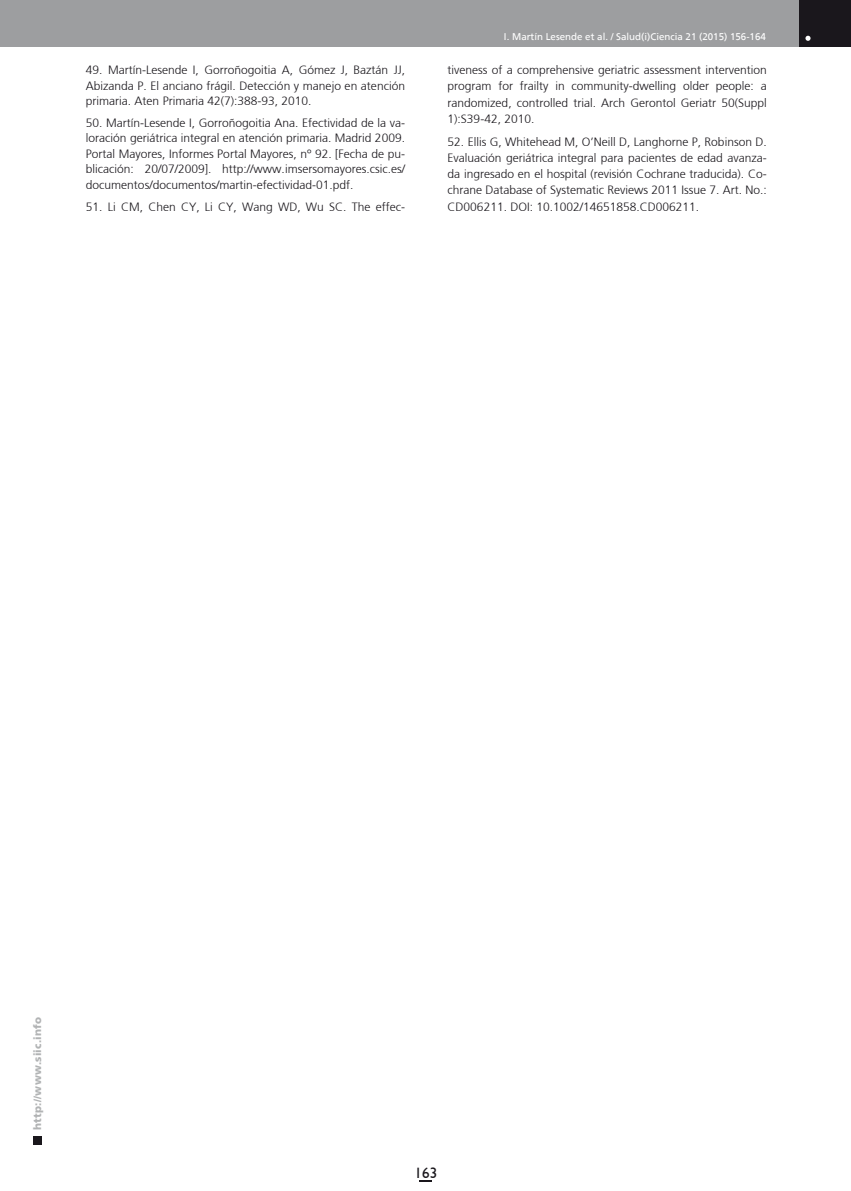
<style>
.page{position:relative;width:851px;height:1191px;background:#fff}
.page>*{position:absolute;margin:0;border:0;box-sizing:border-box;transform-origin:0 0}
.t1{font:15px "Humanist 521 BT";color:#1a171c}
.t2{font:300 12px/16.2px "Frutiger";color:#1a171c;text-align:justify}
.t3{font:900 10.5px "Frutiger";letter-spacing:.015em;color:#b1b3b4}
.t4{font:9.75px "Frutiger";color:#fff}
</style>
<div class="page">
<div style="left:33px;top:1135px;width:9px;height:9px;background:#1a171c"></div>
<div style="left:0;top:0;width:850px;height:47px;background:#9d9ea0"></div>
<div style="left:799px;top:0;width:51px;height:47px;background:#1a171c"></div>
<svg style="left:805px;top:36px;width:5px;height:5px"></svg>
<svg style="left:419px;top:1180px;width:13px;height:1px"></svg>
<p class="t2" style="left:86px;top:62px;width:320px;line-height:15.5px">49. Martín-Lesende I, Gorroñogoitia A, Gómez J, Baztán JJ, Abizanda P. El anciano frágil. Detección y manejo en atención primaria. Aten Primaria 42(7):388-93, 2010.</p>
<p class="t2" style="left:86px;top:115px;width:320px;line-height:15.5px">50. Martín-Lesende I, Gorroñogoitia Ana. Efectividad de la va&shy;loración geriátrica integral en atención primaria. Madrid 2009.<br>Portal Mayores, Informes Portal Mayores, nº 92. [Fecha de pu&shy;blicación: 20/07/2009]. http://www.imsersomayores.csic.es/ documentos/documentos/martin-efectividad-01.pdf.</p>
<p class="t2" style="left:86px;top:198px;width:320px">51. Li CM, Chen CY, Li CY, Wang WD, Wu SC. The effec-</p>
<p class="t4" style="left:504px;top:31px;width:263px">I. Martín Lesende et al. / Salud(i)Ciencia 21 (2015) 156-164</p>
<p class="t2" style="left:447px;top:62px;width:320px">tiveness of a comprehensive geriatric assessment intervention program for frailty in community-dwelling older people: a randomized, controlled trial. Arch Gerontol Geriatr 50(Suppl 1):S39-42, 2010.</p>
<p class="t2" style="left:447px;top:133px;width:320px">52. Ellis G, Whitehead M, O’Neill D, Langhorne P, Robinson D.<br>Evaluación geriátrica integral para pacientes de edad avanza&shy;da ingresado en el hospital (revisión Cochrane traducida). Co&shy;chrane Database of Systematic Reviews 2011 Issue 7. Art. No.:<br>CD006211. DOI: 10.1002/14651858.CD006211.</p>
<p class="t3" style="left:31px;top:1129px;width:114px;rotate:-90deg">http://www.siic.info</p>
<p class="t1" style="left:414px;top:1163px;width:24px">163</p>
</div>
